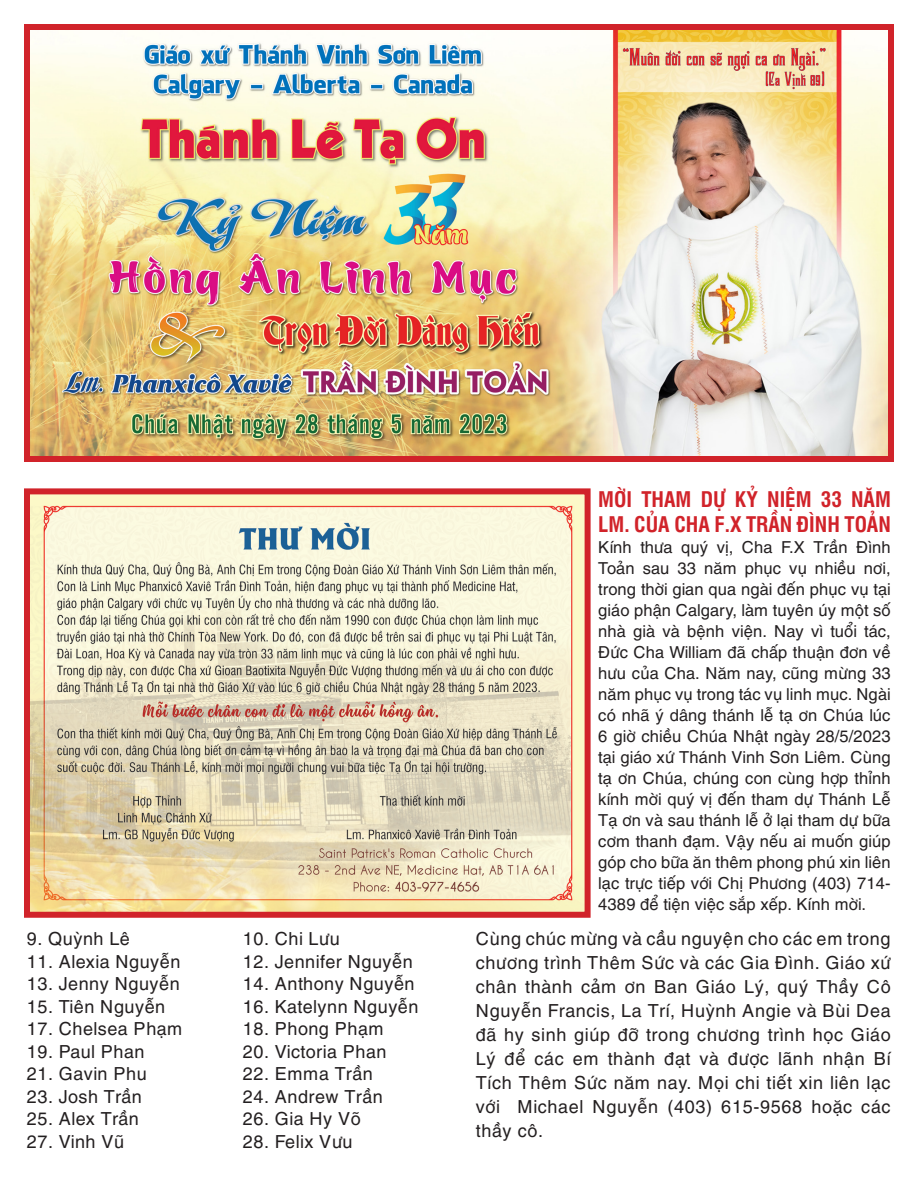
<style>
.page{position:relative;width:918px;height:1188px;background:#fff}
.page>*{position:absolute;margin:0;border:0;box-sizing:border-box;transform-origin:0 0}
.t1{font:700 21px/25.2px "UTM Swiss Condensed";color:#d1232a}
.t2{font:18px/24px "UTM Helve";color:#231f20;text-align:justify}
.t3{font:16.5px/21px "UTM Helve";letter-spacing:-.02em;color:#231f20;text-align:justify}
</style>
<div class="page">
<img style="left:31px;top:31px;width:856px;height:424px">
<div style="left:24px;top:24px;width:870px;height:438px;border:6px solid #d1232a"></div>
<img style="left:31px;top:495px;width:553px;height:416px">
<div style="left:24px;top:488px;width:567px;height:430px;border:6px solid #d1232a"></div>
<p class="t2" style="left:27px;top:925px;width:105px">9. Quỳnh Lê</p>
<p class="t2" style="left:243px;top:925px;width:99px">10. Chi Lưu</p>
<p class="t2" style="left:27px;top:947px;width:155px">11. Alexia Nguyễn</p>
<p class="t2" style="left:243px;top:947px;width:172px">12. Jennifer Nguyễn</p>
<p class="t2" style="left:27px;top:970px;width:155px">13. Jenny Nguyễn</p>
<p class="t2" style="left:243px;top:970px;width:174px">14. Anthony Nguyễn</p>
<p class="t2" style="left:27px;top:992px;width:140px">15. Tiên Nguyễn</p>
<p class="t2" style="left:243px;top:992px;width:178px">16. Katelynn Nguyễn</p>
<p class="t2" style="left:27px;top:1015px;width:158px">17. Chelsea Phạm</p>
<p class="t2" style="left:243px;top:1015px;width:143px">18. Phong Phạm</p>
<p class="t2" style="left:27px;top:1037px;width:120px">19. Paul Phan</p>
<p class="t2" style="left:243px;top:1037px;width:145px">20. Victoria Phan</p>
<p class="t2" style="left:27px;top:1060px;width:122px">21. Gavin Phu</p>
<p class="t2" style="left:243px;top:1060px;width:132px">22. Emma Trần</p>
<p class="t2" style="left:27px;top:1082px;width:117px">23. Josh Trần</p>
<p class="t2" style="left:243px;top:1082px;width:142px">24. Andrew Trần</p>
<p class="t2" style="left:27px;top:1105px;width:114px">25. Alex Trần</p>
<p class="t2" style="left:243px;top:1105px;width:120px">26. Gia Hy Võ</p>
<p class="t2" style="left:27px;top:1127px;width:99px">27. Vinh Vũ</p>
<p class="t2" style="left:243px;top:1127px;width:112px">28. Felix Vưu</p>
<p class="t1" style="left:598px;top:485px;width:294px">MỜI THAM DỰ KỶ NIỆM 33 NĂM<br>LM. CỦA CHA F.X TRẦN ĐÌNH TOẢN</p>
<p class="t3" style="left:598px;top:535px;width:294px">Kính thưa quý vị, Cha F.X Trần Đình Toản sau 33 năm phục vụ nhiều nơi, trong thời gian qua ngài đến phục vụ tại giáo phận Calgary, làm tuyên úy một số nhà già và bệnh viện. Nay vì tuổi tác, Đức Cha William đã chấp thuận đơn về hưu của Cha. Năm nay, cũng mừng 33 năm phục vụ trong tác vụ linh mục. Ngài có nhã ý dâng thánh lễ tạ ơn Chúa lúc 6 giờ chiều Chúa Nhật ngày 28/5/2023 tại giáo xứ Thánh Vinh Sơn Liêm. Cùng tạ ơn Chúa, chúng con cùng hợp thỉnh kính mời quý vị đến tham dự Thánh Lễ Tạ ơn và sau thánh lễ ở lại tham dự bữa cơm thanh đạm. Vậy nếu ai muốn giúp góp cho bữa ăn thêm phong phú xin liên lạc trực tiếp với Chị Phương (403) 714- 4389 để tiện việc sắp xếp. Kính mời.</p>
<p class="t2" style="left:476px;top:925px;width:417px">Cùng chúc mừng và cầu nguyện cho các em trong chương trình Thêm Sức và các Gia Đình. Giáo xứ chân thành cảm ơn Ban Giáo Lý, quý Thầy Cô Nguyễn Francis, La Trí, Huỳnh Angie và Bùi Dea đã hy sinh giúp đỡ trong chương trình học Giáo Lý để các em thành đạt và được lãnh nhận Bí Tích Thêm Sức năm nay. Mọi chi tiết xin liên lạc với Michael Nguyễn (403) 615-9568 hoặc các thầy cô.</p>
</div>
